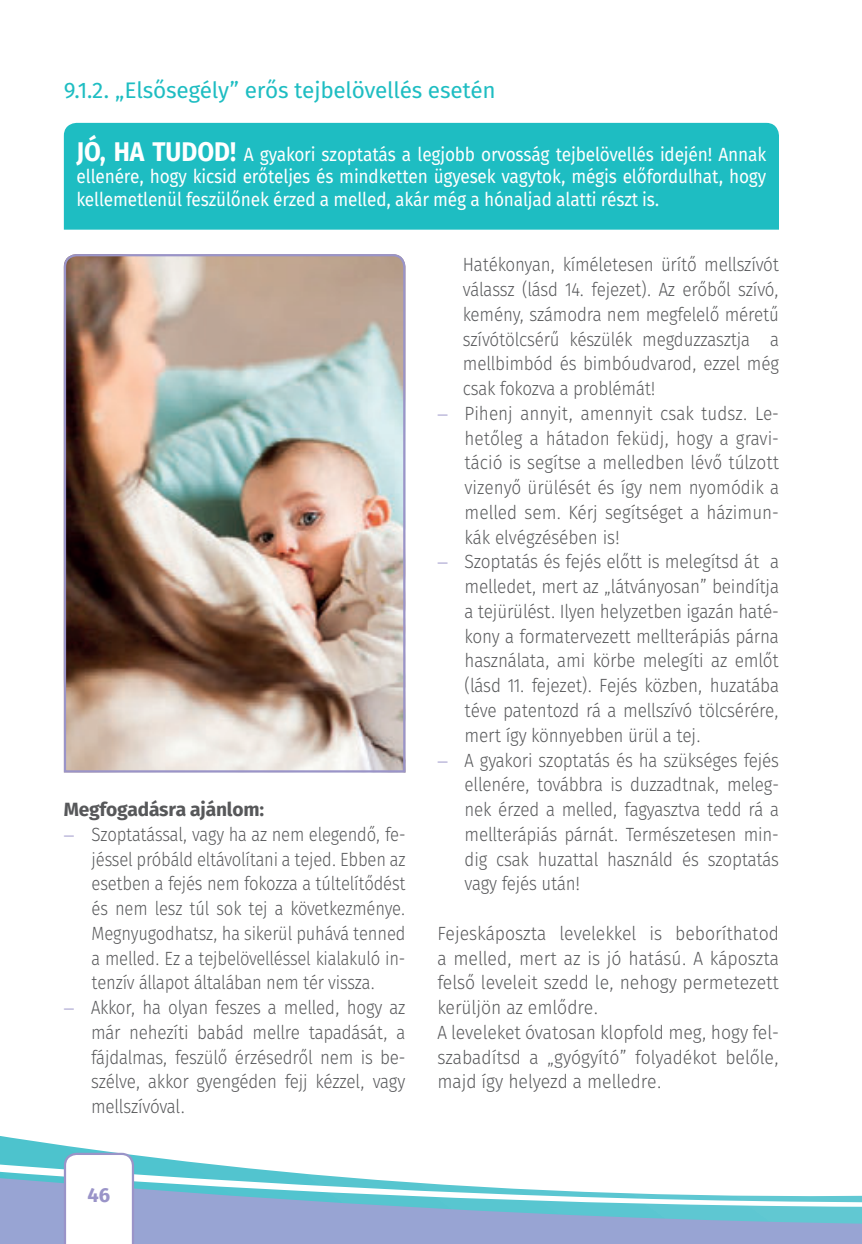
<style>
.page{position:relative;width:862px;height:1244px;background:#fff}
.page>*{position:absolute;margin:0;border:0;box-sizing:border-box;transform-origin:0 0}
.t1{font:22.5px "Fira Sans OT";letter-spacing:-.01em;color:#1ebdc2}
.t2{font:700 20.25px "Fira Sans OT";color:#9a94c8}
.t3{font:19.12px "Fira Sans OT Light";letter-spacing:-.01em;color:#57585a;scale:.89 1}
.t4{font:19.12px "Fira Sans OT Light";letter-spacing:-.01em;color:#57585a;scale:.9 1}
.t5{font:19.12px "Fira Sans OT Light";letter-spacing:-.01em;color:#57585a;scale:.87 1}
.t6{font:19.12px/24.8px "Fira Sans OT Light";letter-spacing:-.01em;color:#57585a;scale:.92 1}
.t7{font:19.12px/22.5px "Fira Sans OT";letter-spacing:-.01em;color:#fff;text-align:justify;scale:.9 1}
.t8{font:700 19.12px "Fira Sans OT";letter-spacing:-.01em;color:#57585a}
.s1{font-weight:700;font-size:27px}
.s2{color:#9a94c8}
</style>
<div class="page">
<svg style="left:0;top:1136px;width:861px;height:108px"></svg>
<svg style="left:64px;top:1152px;width:70px;height:92px"></svg>
<div style="left:64px;top:123px;width:714px;height:107px;background:#1ebdc2"></div>
<img style="left:63px;top:254px;width:343px;height:519px">
<p class="t1" style="left:64px;top:81px;width:433px">9.1.2. „Elsősegély” erős tejbelövellés esetén</p>
<p class="t7" style="left:77px;top:144px;width:767px"><span class="s1">JÓ, HA TUDOD!</span> A gyakori szoptatás a legjobb orvosság tejbelövellés idején! Annak ellenére, hogy kicsid erőteljes és mindketten ügyesek vagytok, mégis előfordulhat, hogy kellemetlenül feszülőnek érzed a melled, akár még a hónaljad alatti részt is.</p>
<p class="t8" style="left:64px;top:802px;width:202px">Megfogadásra ajánlom:</p>
<p class="t5" style="left:64px;top:826px;width:394px"><span class="s2">−</span> Szoptatással, vagy ha az nem elegendő, fe-</p>
<p class="t5" style="left:91px;top:851px;width:362px">jéssel próbáld eltávolítani a tejed. Ebben az</p>
<p class="t5" style="left:91px;top:876px;width:362px">esetben a fejés nem fokozza a túltelítődést</p>
<p class="t5" style="left:91px;top:901px;width:362px">és nem lesz túl sok tej a következménye.</p>
<p class="t5" style="left:91px;top:925px;width:362px">Megnyugodhatsz, ha sikerül puhává tenned</p>
<p class="t5" style="left:91px;top:950px;width:362px">a melled. Ez a tejbelövelléssel kialakuló in-</p>
<p class="t5" style="left:91px;top:975px;width:327px">tenzív állapot általában nem tér vissza.</p>
<p class="t3" style="left:64px;top:1000px;width:385px"><span class="s2">−</span> Akkor, ha olyan feszes a melled, hogy az</p>
<p class="t3" style="left:91px;top:1024px;width:354px">már nehezíti babád mellre tapadását, a</p>
<p class="t3" style="left:91px;top:1049px;width:354px">fájdalmas, feszülő érzésedről nem is be-</p>
<p class="t3" style="left:91px;top:1074px;width:354px">szélve, akkor gyengéden fejj kézzel, vagy</p>
<p class="t3" style="left:91px;top:1099px;width:107px">mellszívóval.</p>
<p class="t2" style="left:87px;top:1187px;width:24px">46</p>
<p class="t3" style="left:462px;top:257px;width:356px">Hatékonyan, kíméletesen ürítő mellszívót</p>
<p class="t3" style="left:462px;top:282px;width:356px">válassz (lásd 14. fejezet). Az erőből szívó,</p>
<p class="t3" style="left:462px;top:307px;width:356px">kemény, számodra nem megfelelő méretű</p>
<p class="t3" style="left:462px;top:331px;width:356px">szívótölcsérű készülék megduzzasztja a</p>
<p class="t3" style="left:462px;top:356px;width:356px">mellbimbód és bimbóudvarod, ezzel még</p>
<p class="t3" style="left:462px;top:381px;width:218px">csak fokozva a problémát!</p>
<p class="t4" style="left:437px;top:406px;width:381px"><span class="s2">−</span> Pihenj annyit, amennyit csak tudsz. Le-</p>
<p class="t4" style="left:464px;top:430px;width:350px">hetőleg a hátadon feküdj, hogy a gravi-</p>
<p class="t4" style="left:464px;top:455px;width:350px">táció is segítse a melledben lévő túlzott</p>
<p class="t4" style="left:464px;top:480px;width:351px">vizenyő ürülését és így nem nyomódik a</p>
<p class="t4" style="left:464px;top:505px;width:350px">melled sem. Kérj segítséget a házimun-</p>
<p class="t4" style="left:464px;top:529px;width:174px">kák elvégzésében is!</p>
<p class="t4" style="left:437px;top:554px;width:381px"><span class="s2">−</span> Szoptatás és fejés előtt is melegítsd át a</p>
<p class="t4" style="left:464px;top:579px;width:350px">melledet, mert az „látványosan” beindítja</p>
<p class="t4" style="left:464px;top:604px;width:350px">a tejürülést. Ilyen helyzetben igazán haté-</p>
<p class="t4" style="left:464px;top:628px;width:350px">kony a formatervezett mellterápiás párna</p>
<p class="t4" style="left:464px;top:653px;width:350px">használata, ami körbe melegíti az emlőt</p>
<p class="t4" style="left:464px;top:678px;width:350px">(lásd 11. fejezet). Fejés közben, huzatába</p>
<p class="t4" style="left:464px;top:703px;width:351px">téve patentozd rá a mellszívó tölcsérére,</p>
<p class="t4" style="left:464px;top:727px;width:264px">mert így könnyebben ürül a tej.</p>
<p class="t3" style="left:437px;top:752px;width:385px"><span class="s2">−</span> A gyakori szoptatás és ha szükséges fejés</p>
<p class="t3" style="left:464px;top:777px;width:354px">ellenére, továbbra is duzzadtnak, meleg-</p>
<p class="t3" style="left:464px;top:802px;width:354px">nek érzed a melled, fagyasztva tedd rá a</p>
<p class="t3" style="left:464px;top:826px;width:354px">mellterápiás párnát. Természetesen min-</p>
<p class="t3" style="left:464px;top:851px;width:354px">dig csak huzattal használd és szoptatás</p>
<p class="t3" style="left:464px;top:876px;width:131px">vagy fejés után!</p>
<p class="t6" style="left:437px;top:922px;width:372px">Fejeskáposzta levelekkel is beboríthatod a melled, mert az is jó hatású. A káposzta felső leveleit szedd le, nehogy permetezett kerüljön az emlődre.<br>A leveleket óvatosan klopfold meg, hogy fel&shy;szabadítsd a „gyógyító” folyadékot belőle, majd így helyezd a melledre.</p>
</div>
